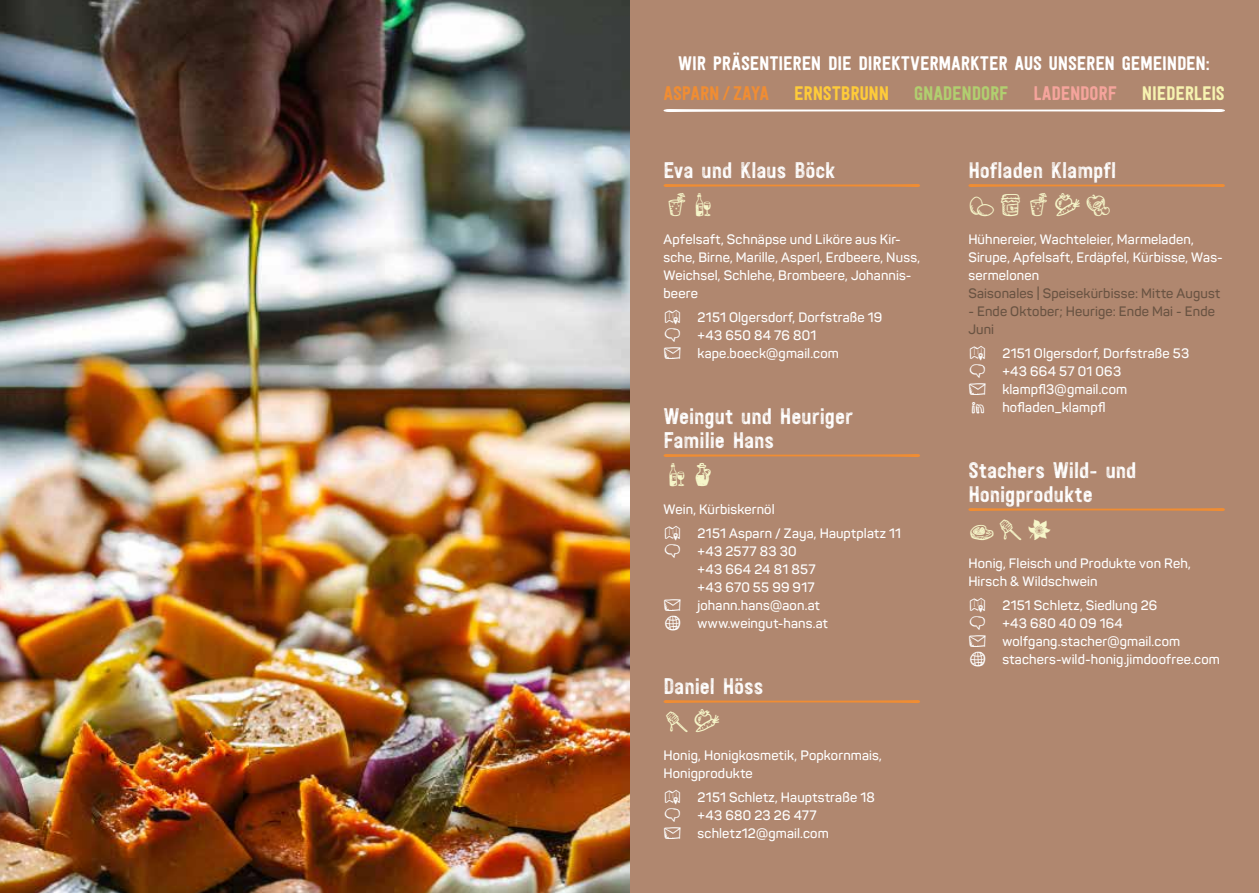
<style>
.page{position:relative;width:1259px;height:893px;background:#fff}
.page>*{position:absolute;margin:0;border:0;box-sizing:border-box;transform-origin:0 0}
.t1{font:22.5px/24px "Festivo LC Wood";color:#fff}
.t2{font:19.5px "Festivo LC Basic";letter-spacing:-.01em;color:#fff}
.t3{font:19.5px "Festivo LC Basic";letter-spacing:-.015em;color:#f08d33}
.t4{font:19.5px "Festivo LC Basic";letter-spacing:-.01em;color:#fecb3a}
.t5{font:19.5px "Festivo LC Basic";letter-spacing:-.005em;color:#b1cf70}
.t6{font:19.5px "Festivo LC Basic";letter-spacing:-.015em;color:#f6f3b0}
.t7{font:19.5px "Festivo LC Basic";letter-spacing:-.01em;color:#f5a49c}
.t8{font:600 13.5px/18px "Panton";letter-spacing:.01em;color:#fff}
.t9{font:600 13.5px/18px "Panton";letter-spacing:.01em;color:#695342}
.s1{font-family:"Jolly Font 4";font-weight:400;font-size:18px}
.s2{font-family:"Jolly Font 2";font-weight:400;font-size:18px}
.s3{font-family:"Jolly Font 1";font-weight:400;font-size:18px}
</style>
<div class="page">
<div style="left:617px;top:0;width:642px;height:893px;background:#b0876f"></div>
<svg style="left:663px;top:184px;width:257px;height:3px"></svg>
<svg style="left:663px;top:109px;width:562px;height:3px;background:#e6dad3"></svg>
<svg style="left:663px;top:454px;width:257px;height:3px"></svg>
<svg style="left:663px;top:700px;width:257px;height:3px"></svg>
<svg style="left:968px;top:184px;width:257px;height:3px"></svg>
<svg style="left:968px;top:508px;width:257px;height:3px"></svg>
<img style="left:0;top:0;width:629px;height:893px">
<h2 class="t2" style="left:678px;top:51px;width:533px">WIR PRÄSENTIEREN DIE DIREKTVERMARKTER AUS UNSEREN GEMEINDEN:</h2>
<h2 class="t3" style="left:663px;top:81px;width:107px">ASPARN / ZAYA</h2>
<h2 class="t4" style="left:794px;top:81px;width:97px">ERNSTBRUNN</h2>
<h2 class="t5" style="left:914px;top:81px;width:96px">GNADENDORF</h2>
<h2 class="t7" style="left:1033px;top:81px;width:85px">LADENDORF</h2>
<h2 class="t6" style="left:1142px;top:81px;width:85px">NIEDERLEIS</h2>
<h1 class="t1" style="left:663px;top:158px;width:173px">Eva und Klaus Böck</h1>
<p class="t8" style="left:663px;top:230px;width:258px">Apfelsaft, Schnäpse und Liköre aus Kir&shy;sche, Birne, Marille, Asperl, Erdbeere, Nuss, Weichsel, Schlehe, Brombeere, Johannis&shy;beere</p>
<p class="t8" style="left:663px;top:308px;width:220px"><span class="s1">C</span> 2151 Olgersdorf, Dorfstraße 19<br><span class="s2">Y</span> +43 650 84 76 801<br><span class="s1">K</span> kape.boeck@gmail.com</p>
<h1 class="t1" style="left:663px;top:404px;width:191px">Weingut und Heuriger<br>Familie Hans</h1>
<p class="t8" style="left:663px;top:497px;width:239px;line-height:24px">Wein, Kürbiskernöl<br><span class="s1">C</span> 2151 Asparn / Zaya, Hauptplatz 11</p>
<p class="t8" style="left:663px;top:542px;width:135px"><span class="s2">Y</span> +43 2577 83 30</p>
<p class="t8" style="left:697px;top:560px;width:119px">+43 664 24 81 857</p>
<p class="t8" style="left:697px;top:578px;width:119px">+43 670 55 99 917</p>
<p class="t8" style="left:663px;top:596px;width:158px"><span class="s1">K</span> johann.hans@aon.at</p>
<p class="t8" style="left:663px;top:614px;width:166px"><span class="s1">?</span> www.weingut-hans.at</p>
<h1 class="t1" style="left:663px;top:674px;width:101px">Daniel Höss</h1>
<p class="t8" style="left:663px;top:746px;width:220px">Honig, Honigkosmetik, Popkornmais,<br>Honigprodukte</p>
<p class="t8" style="left:663px;top:788px;width:213px"><span class="s1">C</span> 2151 Schletz, Hauptstraße 18<br><span class="s2">Y</span> +43 680 23 26 477<br><span class="s1">K</span> schletz12@gmail.com</p>
<h1 class="t1" style="left:968px;top:158px;width:149px">Hofladen Klampfl</h1>
<p class="t8" style="left:968px;top:230px;width:256px">Hühnereier, Wachteleier, Marmeladen,<br>Sirupe, Apfelsaft, Erdäpfel, Kürbisse, Was&shy;sermelonen</p>
<p class="t9" style="left:968px;top:284px;width:253px">Saisonales | Speisekürbisse: Mitte August</p>
<p class="t9" style="left:968px;top:302px;width:248px">- Ende Oktober; Heurige: Ende Mai - Ende<br>Juni</p>
<p class="t8" style="left:968px;top:344px;width:222px"><span class="s1">C</span> 2151 Olgersdorf, Dorfstraße 53<br><span class="s2">Y</span> +43 664 57 01 063<br><span class="s1">K</span> klampfl3@gmail.com<br><span class="s3">5</span> hofladen_klampfl</p>
<h1 class="t1" style="left:968px;top:458px;width:170px">Stachers Wild- und<br>Honigprodukte</h1>
<p class="t8" style="left:968px;top:554px;width:224px">Honig, Fleisch und Produkte von Reh,<br>Hirsch &amp; Wildschwein</p>
<p class="t8" style="left:968px;top:596px;width:253px"><span class="s1">C</span> 2151 Schletz, Siedlung 26<br><span class="s2">Y</span> +43 680 40 09 164<br><span class="s1">K</span> wolfgang.stacher@gmail.com<br><span class="s1">?</span> stachers-wild-honig.jimdoofree.com</p>
</div>
